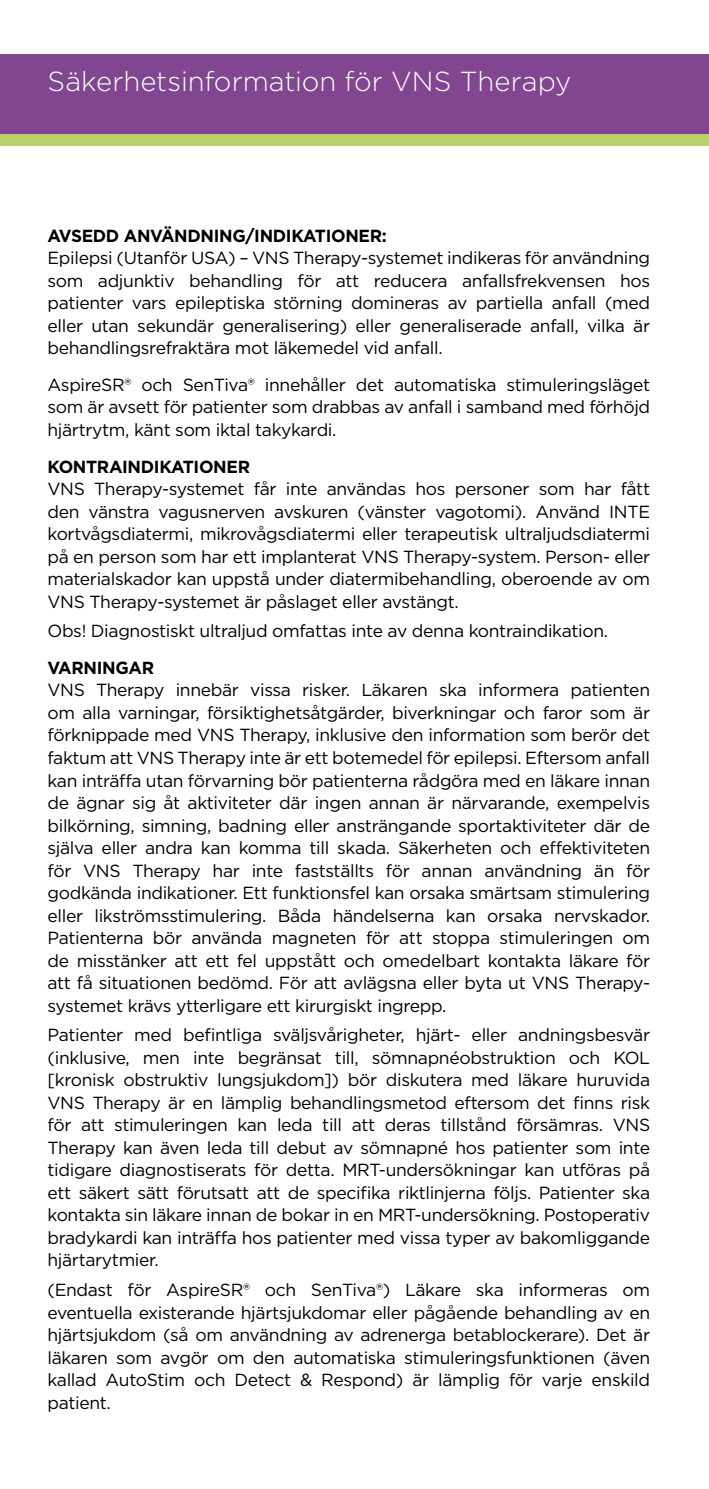
<style>
.page{position:relative;width:709px;height:1489px;background:#fff}
.page>*{position:absolute;margin:0;border:0;box-sizing:border-box;transform-origin:0 0}
.t1{font:300 27.5px "Gotham";color:#fff}
.t2{font:17.5px/22.5px "Gotham";letter-spacing:-.02em;color:#000;text-align:justify}
.t3{font:700 17.5px "Gotham";letter-spacing:-.02em;color:#000}
</style>
<div class="page">
<div style="left:0;top:54px;width:709px;height:91px;background:#bad069"></div>
<div style="left:0;top:54px;width:709px;height:80px;background:#824691"></div>
<h1 class="t1" style="left:47px;top:64px;width:525px">Säkerhetsinformation för VNS Therapy</h1>
<p class="t3" style="left:47px;top:224px;width:341px">AVSEDD ANVÄNDNING/INDIKATIONER:</p>
<p class="t2" style="left:47px;top:246px;width:604px">Epilepsi (Utanför USA) – VNS Therapy-systemet indikeras för användning som adjunktiv behandling för att reducera anfallsfrekvensen hos patienter vars epileptiska störning domineras av partiella anfall (med eller utan sekundär generalisering) eller generaliserade anfall, vilka är behandlingsrefraktära mot läkemedel vid anfall.</p>
<p class="t2" style="left:47px;top:373px;width:604px">AspireSR® och SenTiva® innehåller det automatiska stimuleringsläget som är avsett för patienter som drabbas av anfall i samband med förhöjd hjärtrytm, känt som iktal takykardi.</p>
<p class="t3" style="left:47px;top:455px;width:204px">KONTRAINDIKATIONER</p>
<p class="t2" style="left:47px;top:477px;width:604px">VNS Therapy-systemet får inte användas hos personer som har fått den vänstra vagusnerven avskuren (vänster vagotomi). Använd INTE kortvågsdiatermi, mikrovågsdiatermi eller terapeutisk ultraljudsdiatermi på en person som har ett implanterat VNS Therapy-system. Person- eller materialskador kan uppstå under diatermibehandling, oberoende av om VNS Therapy-systemet är påslaget eller avstängt.</p>
<p class="t2" style="left:47px;top:619px;width:562px">Obs! Diagnostiskt ultraljud omfattas inte av denna kontraindikation.</p>
<p class="t3" style="left:47px;top:656px;width:108px">VARNINGAR</p>
<p class="t2" style="left:47px;top:678px;width:604px">VNS Therapy innebär vissa risker. Läkaren ska informera patienten om alla varningar, försiktighetsåtgärder, biverkningar och faror som är förknippade med VNS Therapy, inklusive den information som berör det faktum att VNS Therapy inte är ett botemedel för epilepsi. Eftersom anfall kan inträffa utan förvarning bör patienterna rådgöra med en läkare innan de ägnar sig åt aktiviteter där ingen annan är närvarande, exempelvis bilkörning, simning, badning eller ansträngande sportaktiviteter där de själva eller andra kan komma till skada. Säkerheten och effektiviteten för VNS Therapy har inte fastställts för annan användning än för godkända indikationer. Ett funktionsfel kan orsaka smärtsam stimulering eller likströmsstimulering. Båda händelserna kan orsaka nervskador.<br>Patienterna bör använda magneten för att stoppa stimuleringen om de misstänker att ett fel uppstått och omedelbart kontakta läkare för att få situationen bedömd. För att avlägsna eller byta ut VNS Therapy&shy;systemet krävs ytterligare ett kirurgiskt ingrepp.</p>
<p class="t2" style="left:47px;top:1023px;width:604px">Patienter med befintliga sväljsvårigheter, hjärt- eller andningsbesvär (inklusive, men inte begränsat till, sömnapnéobstruktion och KOL [kronisk obstruktiv lungsjukdom]) bör diskutera med läkare huruvida VNS Therapy är en lämplig behandlingsmetod eftersom det finns risk för att stimuleringen kan leda till att deras tillstånd försämras. VNS Therapy kan även leda till debut av sömnapné hos patienter som inte tidigare diagnostiserats för detta. MRT-undersökningar kan utföras på ett säkert sätt förutsatt att de specifika riktlinjerna följs. Patienter ska kontakta sin läkare innan de bokar in en MRT-undersökning. Postoperativ bradykardi kan inträffa hos patienter med vissa typer av bakomliggande hjärtarytmier.</p>
<p class="t2" style="left:47px;top:1278px;width:604px">(Endast för AspireSR® och SenTiva®) Läkare ska informeras om eventuella existerande hjärtsjukdomar eller pågående behandling av en hjärtsjukdom (så om användning av adrenerga betablockerare). Det är läkaren som avgör om den automatiska stimuleringsfunktionen (även kallad AutoStim och Detect &amp; Respond) är lämplig för varje enskild patient.</p>
</div>
